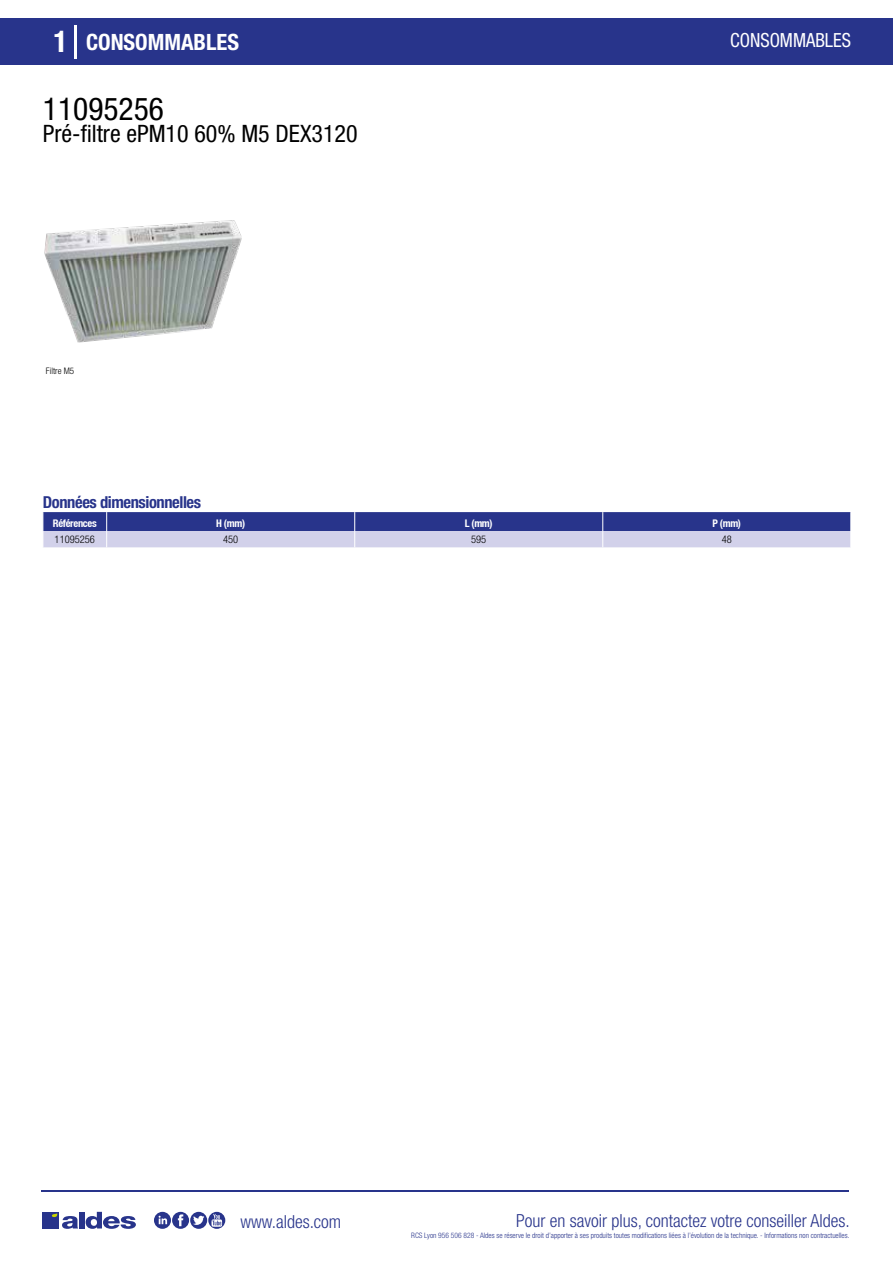
<style>
.page{position:relative;width:893px;height:1263px;background:#fff}
.page>*{position:absolute;margin:0;border:0;box-sizing:border-box;transform-origin:0 0}
.t1{font:condensed 31.5px "Helvetica Neue LT Std";color:#000}
.t2{font:condensed 24px "Helvetica Neue LT Std";color:#000}
.t3{font:700 condensed 22.5px "Helvetica Neue LT Std";color:#fff}
.t4{font:condensed 19.5px "Helvetica Neue LT Std";color:#fff;scale:.95 1}
.t5{font:300 condensed 18px "Helvetica Neue";color:#28348b}
.t6{font:700 condensed 16.5px "Helvetica Neue LT Std";letter-spacing:-.025em;color:#28348b}
.t7{font:700 condensed 10.5px "Helvetica Neue";letter-spacing:-.03em;color:#fff}
.t8{font:300 condensed 10.5px "Helvetica Neue";color:#000}
.t9{font:300 condensed 9px "Helvetica Neue";color:#000}
.t10{font:300 condensed 7.5px "Helvetica Neue";color:#28348b}
.s1{font-size:30px}
</style>
<div class="page">
<div style="left:0;top:18px;width:893px;height:46px;background:#28348b"></div>
<hr style="left:74px;top:25px;width:2px;height:33px;background:#fff">
<img style="left:44px;top:220px;width:198px;height:123px">
<svg style="left:43px;top:512px;width:808px;height:36px;background:#7a80b8"></svg>
<hr style="left:41px;top:1190px;width:808px;height:1px;background:#28348b">
<svg style="left:154px;top:1212px;width:71px;height:17px"></svg>
<div style="left:42px;top:1212px;width:17px;height:16px;background:#28348b"></div>
<div style="left:79px;top:1212px;width:5px;height:16px;background:#28348b"></div>
<svg style="left:86px;top:1212px;width:50px;height:17px"></svg>
<svg style="left:52px;top:1213px;width:26px;height:16px"></svg>
<h3 class="t3" style="left:54px;top:28px;width:187px"><span class="s1">1</span> CONSOMMABLES</h3>
<h3 class="t4" style="left:730px;top:29px;width:129px">CONSOMMABLES</h3>
<h1 class="t1" style="left:43px;top:91px;width:122px">11095256</h1>
<h2 class="t2" style="left:43px;top:120px;width:316px">Pré-filtre ePM10 60% M5 DEX3120</h2>
<p class="t9" style="left:46px;top:365px;width:30px">Filtre M5</p>
<h3 class="t6" style="left:43px;top:492px;width:160px">Données dimensionnelles</h3>
<h3 class="t7" style="left:53px;top:516px;width:45px">Références</h3>
<h3 class="t7" style="left:216px;top:516px;width:30px">H (mm)</h3>
<h3 class="t7" style="left:465px;top:516px;width:29px">L (mm)</h3>
<h3 class="t7" style="left:712px;top:516px;width:30px">P (mm)</h3>
<h3 class="t8" style="left:55px;top:534px;width:42px">11095256</h3>
<h3 class="t8" style="left:223px;top:534px;width:17px">450</h3>
<h3 class="t8" style="left:471px;top:534px;width:17px">595</h3>
<h3 class="t8" style="left:722px;top:534px;width:12px">48</h3>
<h3 class="t5" style="left:240px;top:1211px;width:102px">www.aldes.com</h3>
<h3 class="t5" style="left:516px;top:1211px;width:335px">Pour en savoir plus, contactez votre conseiller Aldes.</h3>
<p class="t10" style="left:411px;top:1230px;width:440px">RCS Lyon 956 506 828 - Aldes se réserve le droit d’apporter à ses produits toutes modifications liées à l’évolution de la technique. - Informations non contractuelles.</p>
</div>
